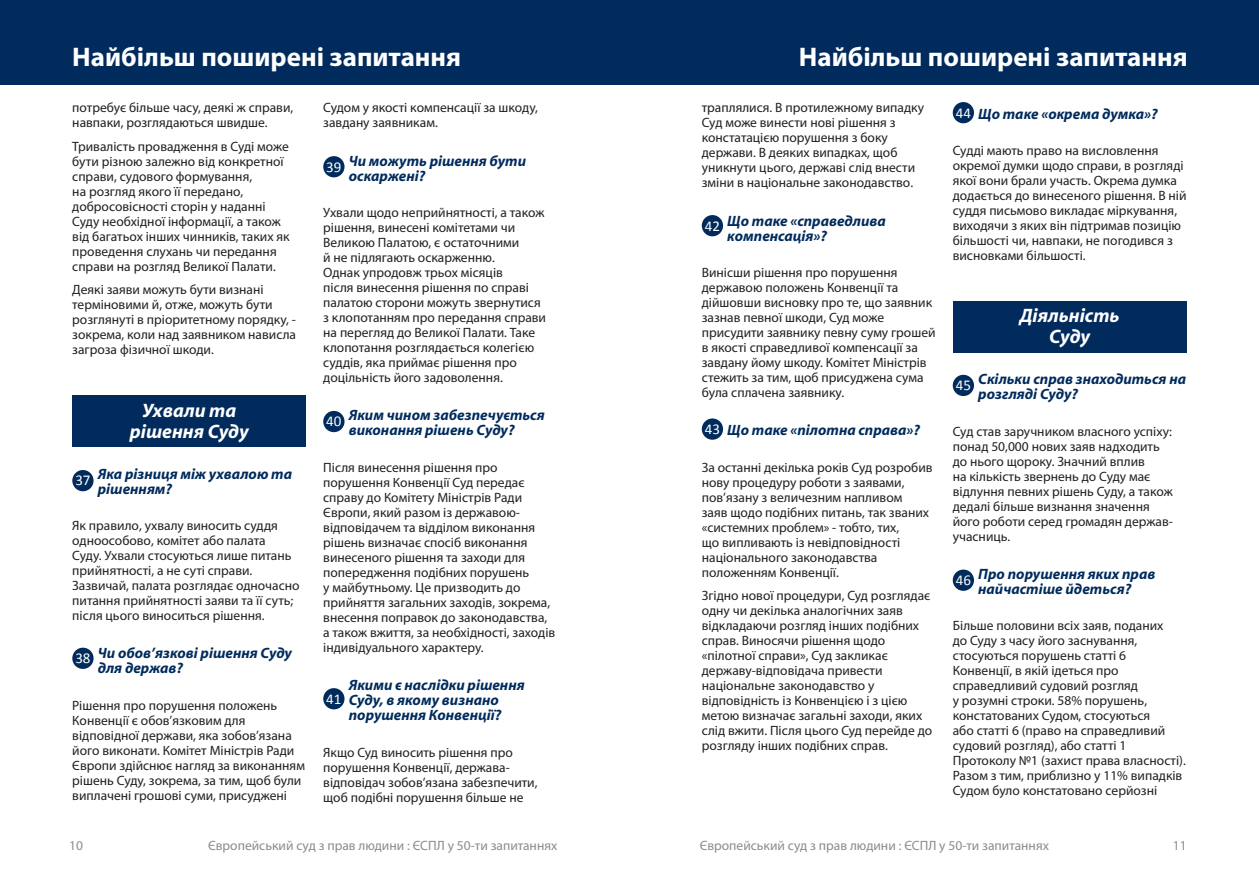
<style>
.page{position:relative;width:1259px;height:893px;background:#fff}
.page>*{position:absolute;margin:0;border:0;box-sizing:border-box;transform-origin:0 0}
.t1{font:700 27px "Myriad Pro";color:#fff}
.t2{font:italic 700 19.5px/21px "Myriad Pro";color:#fff;text-align:center}
.FAQ_-_Question{font:italic 700 15px/15px "Myriad Pro";color:#002b5c}
.t3{font:15px "Calibri";color:#fff}
.FAQ_-_Texte{font:13.5px/15px "Myriad Pro";color:#231f20}
.t4{font:13.5px "Myriad Pro";color:#8a8c8f}
</style>
<div class="page">
<div style="left:0;top:0;width:1259px;height:85px;background:#002b5c"></div>
<div style="left:72px;top:395px;width:234px;height:51px;background:#002b5c"></div>
<div style="left:72px;top:470px;width:22px;height:21px;background:#002b5c;border-radius:50%"></div>
<div style="left:72px;top:648px;width:22px;height:21px;background:#002b5c;border-radius:50%"></div>
<div style="left:323px;top:156px;width:21px;height:21px;background:#002b5c;border-radius:50%"></div>
<div style="left:323px;top:411px;width:21px;height:21px;background:#002b5c;border-radius:50%"></div>
<div style="left:323px;top:688px;width:21px;height:21px;background:#002b5c;border-radius:50%"></div>
<div style="left:702px;top:215px;width:21px;height:21px;background:#002b5c;border-radius:50%"></div>
<div style="left:702px;top:418px;width:21px;height:22px;background:#002b5c;border-radius:50%"></div>
<div style="left:952px;top:102px;width:22px;height:21px;background:#002b5c;border-radius:50%"></div>
<div style="left:952px;top:301px;width:234px;height:51px;background:#002b5c"></div>
<div style="left:952px;top:375px;width:22px;height:21px;background:#002b5c;border-radius:50%"></div>
<div style="left:952px;top:570px;width:22px;height:21px;background:#002b5c;border-radius:50%"></div>
<h1 class="t1" style="left:72px;top:39px;width:390px">Найбільш поширені запитання</h1>
<h1 class="t1" style="left:799px;top:39px;width:390px">Найбільш поширені запитання</h1>
<p class="FAQ_-_Texte" style="left:72px;top:100px;width:222px">потребує більше часу, деякі ж справи, навпаки, розглядаються швидше.</p>
<p class="FAQ_-_Texte" style="left:72px;top:139px;width:219px">Тривалість провадження в Суді може бути різною залежно від конкретної справи, судового формування,<br>на розгляд якого її передано, добросовісності сторін у наданні Суду необхідної інформації, а також від багатьох інших чинників, таких як проведення слухань чи передання справи на розгляд Великої Палати.</p>
<p class="FAQ_-_Texte" style="left:72px;top:282px;width:225px">Деякі заяви можуть бути визнані терміновими й, отже, можуть бути розглянуті в пріоритетному порядку, - зокрема, коли над заявником нависла загроза фізичної шкоди.</p>
<p class="t2" style="left:130px;top:399px;width:120px">Ухвали та рішення Суду</p>
<p class="t3" style="left:75px;top:471px;width:17px">37</p>
<p class="FAQ_-_Question" style="left:98px;top:465px;width:196px">Яка різниця між ухвалою та рішенням?</p>
<p class="FAQ_-_Texte" style="left:72px;top:518px;width:229px">Як правило, ухвалу виносить суддя одноособово, комітет або палата<br>Суду. Ухвали стосуються лише питань прийнятності, а не суті справи.<br>Зазвичай, палата розглядає одночасно питання прийнятності заяви та її суть; після цього виноситься рішення.</p>
<p class="t3" style="left:75px;top:649px;width:17px">38</p>
<p class="FAQ_-_Question" style="left:98px;top:645px;width:196px">Чи обов’язкові рішення Суду для держав?</p>
<p class="FAQ_-_Texte" style="left:72px;top:697px;width:234px">Рішення про порушення положень Конвенції є обов’язковим для відповідної держави, яка зобов’язана його виконати. Комітет Міністрів Ради Європи здійснює нагляд за виконанням рішень Суду, зокрема, за тим, щоб були виплачені грошові суми, присуджені</p>
<p class="FAQ_-_Texte" style="left:323px;top:100px;width:216px">Судом у якості компенсації за шкоду, завдану заявникам.</p>
<p class="t3" style="left:326px;top:157px;width:17px">39</p>
<p class="FAQ_-_Question" style="left:349px;top:153px;width:179px">Чи можуть рішення бути оскаржені?</p>
<p class="FAQ_-_Texte" style="left:323px;top:205px;width:224px">Ухвали щодо неприйнятності, а також рішення, винесені комітетами чи Великою Палатою, є остаточними<br>й не підлягають оскарженню.<br>Однак упродовж трьох місяців<br>після винесення рішення по справі палатою сторони можуть звернутися з клопотанням про передання справи на перегляд до Великої Палати. Таке клопотання розглядається колегією суддів, яка приймає рішення про доцільність його задоволення.</p>
<p class="t3" style="left:326px;top:412px;width:17px">40</p>
<p class="FAQ_-_Question" style="left:349px;top:407px;width:198px">Яким чином забезпечується виконання рішень Суду?</p>
<p class="FAQ_-_Texte" style="left:323px;top:459px;width:234px">Після винесення рішення про порушення Конвенції Суд передає справу до Комітету Міністрів Ради Європи, який разом із державою&shy;відповідачем та відділом виконання рішень визначає спосіб виконання винесеного рішення та заходи для попередження подібних порушень<br>у майбутньому. Це призводить до прийняття загальних заходів, зокрема, внесення поправок до законодавства, а також вжиття, за необхідності, заходів індивідуального характеру.</p>
<p class="t3" style="left:326px;top:689px;width:17px">41</p>
<p class="FAQ_-_Question" style="left:349px;top:677px;width:177px">Якими є наслідки рішення<br>Суду, в якому визнано порушення Конвенції?</p>
<p class="FAQ_-_Texte" style="left:323px;top:744px;width:216px">Якщо Суд виносить рішення про порушення Конвенції, держава&shy;відповідач зобов’язана забезпечити, щоб подібні порушення більше не</p>
<p class="FAQ_-_Texte" style="left:702px;top:100px;width:224px">траплялися. В протилежному випадку Суд може винести нові рішення з констатацією порушення з боку держави. В деяких випадках, щоб уникнути цього, державі слід внести зміни в національне законодавство.</p>
<p class="t3" style="left:705px;top:216px;width:17px">42</p>
<p class="FAQ_-_Question" style="left:727px;top:213px;width:160px">Що таке «справедлива компенсація»?</p>
<p class="FAQ_-_Texte" style="left:702px;top:265px;width:235px">Винісши рішення про порушення державою положень Конвенції та дійшовши висновку про те, що заявник зазнав певної шкоди, Суд може присудити заявнику певну суму грошей в якості справедливої компенсації за завдану йому шкоду. Комітет Міністрів стежить за тим, щоб присуджена сума була сплачена заявнику.</p>
<p class="t3" style="left:705px;top:419px;width:17px">43</p>
<p class="FAQ_-_Question" style="left:727px;top:422px;width:194px">Що таке «пілотна справа»?</p>
<p class="FAQ_-_Texte" style="left:702px;top:459px;width:232px">За останні декілька років Суд розробив нову процедуру роботи з заявами, пов’язану з величезним напливом<br>заяв щодо подібних питань, так званих «системних проблем» - тобто, тих,<br>що випливають із невідповідності національного законодавства положенням Конвенції.</p>
<p class="FAQ_-_Texte" style="left:702px;top:588px;width:232px">Згідно нової процедури, Суд розглядає одну чи декілька аналогічних заяв відкладаючи розгляд інших подібних справ. Виносячи рішення щодо «пілотної справи», Суд закликає державу-відповідача привести національне законодавство у відповідність із Конвенцією і з цією метою визначає загальні заходи, яких слід вжити. Після цього Суд перейде до розгляду інших подібних справ.</p>
<p class="t3" style="left:955px;top:103px;width:17px">44</p>
<p class="FAQ_-_Question" style="left:978px;top:106px;width:181px">Що таке «окрема думка»?</p>
<p class="FAQ_-_Texte" style="left:952px;top:143px;width:235px">Судді мають право на висловлення окремої думки щодо справи, в розгляді якої вони брали участь. Окрема думка додається до винесеного рішення. В ній суддя письмово викладає міркування, виходячи з яких він підтримав позицію більшості чи, навпаки, не погодився з висновками більшості.</p>
<p class="t2" style="left:1019px;top:305px;width:101px">Діяльність<br>Суду</p>
<p class="t3" style="left:955px;top:376px;width:17px">45</p>
<p class="FAQ_-_Question" style="left:978px;top:371px;width:209px">Скільки справ знаходиться на розгляді Суду?</p>
<p class="FAQ_-_Texte" style="left:952px;top:423px;width:222px">Суд став заручником власного успіху: понад 50,000 нових заяв надходить до нього щороку. Значний вплив<br>на кількість звернень до Суду має відлуння певних рішень Суду, а також дедалі більше визнання значення його роботи серед громадян держав&shy;учасниць.</p>
<p class="t3" style="left:955px;top:571px;width:17px">46</p>
<p class="FAQ_-_Question" style="left:978px;top:566px;width:178px">Про порушення яких прав найчастіше йдеться?</p>
<p class="FAQ_-_Texte" style="left:952px;top:618px;width:235px">Більше половини всіх заяв, поданих<br>до Суду з часу його заснування, стосуються порушень статті 6<br>Конвенції, в якій ідеться про справедливий судовий розгляд<br>у розумні строки. 58% порушень, констатованих Судом, стосуються<br>або статті 6 (право на справедливий судовий розгляд), або статті 1<br>Протоколу №1 (захист права власності).<br>Разом з тим, приблизно у 11% випадків Судом було констатовано серйозні</p>
<p class="t4" style="left:69px;top:837px;width:15px">10</p>
<p class="t4" style="left:208px;top:837px;width:351px">Європейський суд з прав людини : ЄСПЛ у 50-ти запитаннях</p>
<p class="t4" style="left:699px;top:837px;width:351px">Європейський суд з прав людини : ЄСПЛ у 50-ти запитаннях</p>
<p class="t4" style="left:1172px;top:837px;width:15px">11</p>
</div>
